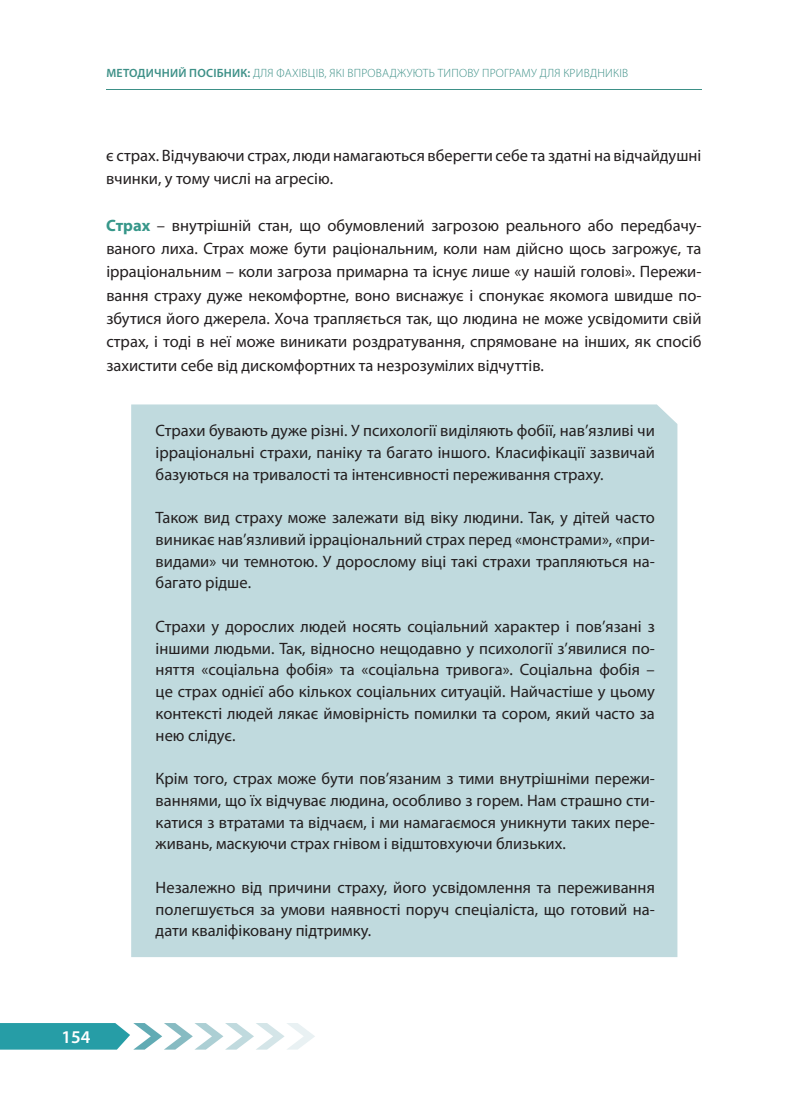
<style>
.page{position:relative;width:808px;height:1106px;background:#fff}
.page>*{position:absolute;margin:0;border:0;box-sizing:border-box;transform-origin:0 0}
.t1{font:600 18px "Myriad Pro";color:#fff}
.t2{font:16.5px/21.8px "Myriad Pro";color:#231f20;text-align:justify}
.t3{font:300 12px "Myriad Pro";letter-spacing:.02em;color:#3d9087}
.s1{font-weight:600}
.s2{font-weight:700;color:#37978a}
</style>
<div class="page">
<svg style="left:0;top:1023px;width:315px;height:26px"></svg>
<hr style="left:106px;top:89px;width:596px;height:1px;background:#3d9087">
<div style="left:131px;top:404px;width:546px;height:553px;background:#c0dade"></div>
<p class="t3" style="left:106px;top:66px;width:523px"><span class="s1">Методичний посібник:</span> для фахівців, які впроваджують Типову програму для кривдників</p>
<p class="t2" style="left:106px;top:144px;width:597px;line-height:23.2px">є страх. Відчуваючи страх, люди намагаються вберегти себе та здатні на відчайдушні вчинки, у тому числі на агресію.</p>
<p class="t2" style="left:106px;top:214px;width:597px;line-height:23.2px"><span class="s2">Страх</span> – внутрішній стан, що обумовлений загрозою реального або передбачу&shy;ваного лиха. Страх може бути раціональним, коли нам дійсно щось загрожує, та ірраціональним – коли загроза примарна та існує лише «у нашій голові». Пережи&shy;вання страху дуже некомфортне, воно виснажує і спонукає якомога швидше по&shy;збутися його джерела. Хоча трапляється так, що людина не може усвідомити свій страх, і тоді в неї може виникати роздратування, спрямоване на інших, як спосіб захистити себе від дискомфортних та незрозумілих відчуттів.</p>
<p class="t2" style="left:156px;top:420px;width:501px">Страхи бувають дуже різні. У психології виділяють фобії, нав’язливі чи ірраціональні страхи, паніку та багато іншого. Класифікації зазвичай базуються на тривалості та інтенсивності переживання страху.</p>
<p class="t2" style="left:156px;top:507px;width:501px">Також вид страху може залежати від віку людини. Так, у дітей часто виникає нав’язливий ірраціональний страх перед «монстрами», «при&shy;видами» чи темнотою. У дорослому віці такі страхи трапляються на&shy;багато рідше.</p>
<p class="t2" style="left:156px;top:615px;width:501px">Страхи у дорослих людей носять соціальний характер і пов’язані з іншими людьми. Так, відносно нещодавно у психології з’явилися по&shy;няття «соціальна фобія» та «соціальна тривога». Соціальна фобія – це страх однієї або кількох соціальних ситуацій. Найчастіше у цьому контексті людей лякає ймовірність помилки та сором, який часто за нею слідує.</p>
<p class="t2" style="left:156px;top:768px;width:501px">Крім того, страх може бути пов’язаним з тими внутрішніми пережи&shy;ваннями, що їх відчуває людина, особливо з горем. Нам страшно сти&shy;катися з втратами та відчаєм, і ми намагаємося уникнути таких пере&shy;живань, маскуючи страх гнівом і відштовхуючи близьких.</p>
<p class="t2" style="left:156px;top:876px;width:501px">Незалежно від причини страху, його усвідомлення та переживання полегшується за умови наявності поруч спеціаліста, що готовий на&shy;дати кваліфіковану підтримку.</p>
<p class="t1" style="left:62px;top:1026px;width:30px">154</p>
</div>
